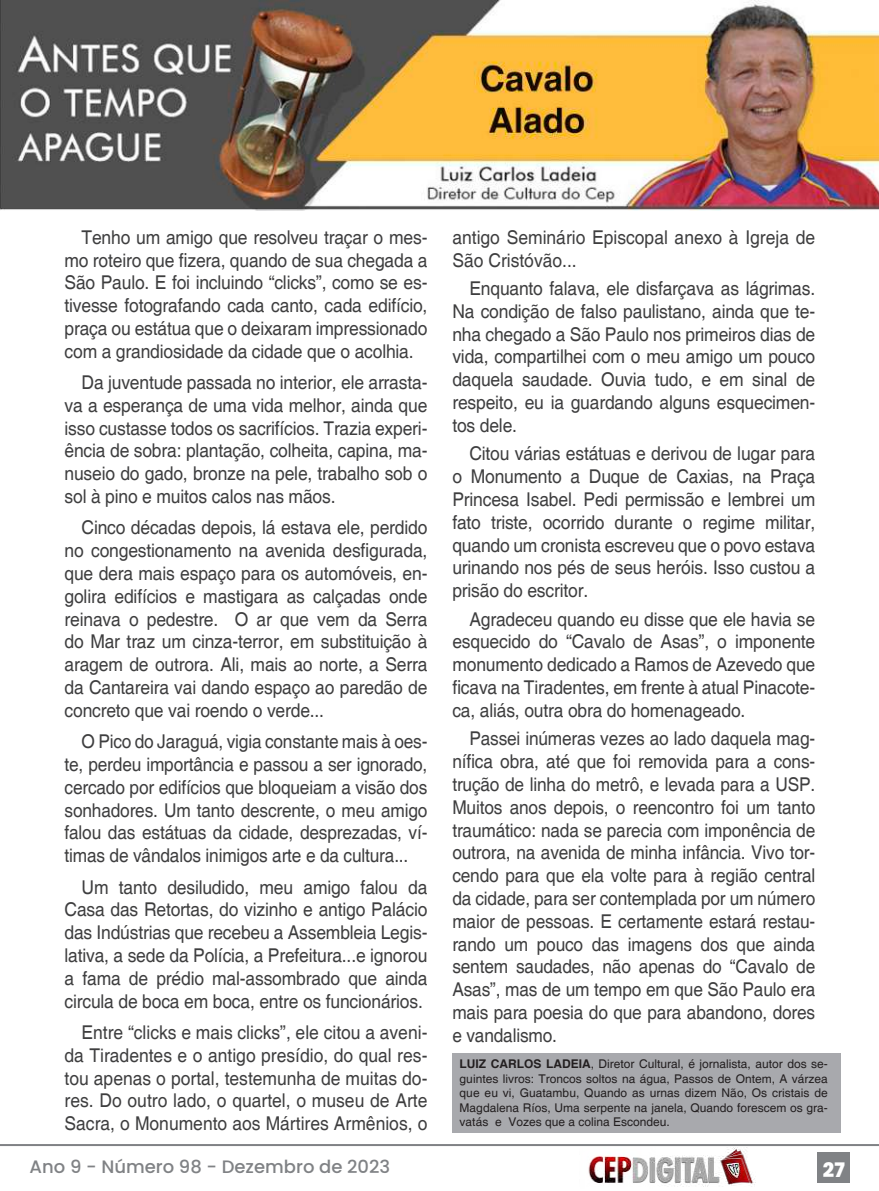
<style>
.page{position:relative;width:879px;height:1191px;background:#fff}
.page>*{position:absolute;margin:0;border:0;box-sizing:border-box;transform-origin:0 0}
.t1{font:800 20px "Poppins";color:#fff}
.t2{font:19px/22.8px "Helvetica";letter-spacing:-.01em;color:#3e3e3f;text-align:justify;scale:.92 1}
.t3{font:19px/22.8px "Helvetica";letter-spacing:-.01em;color:#3e3e3f;text-align:justify;scale:.91 1}
.t4{font:500 18px "Poppins";color:#808285}
.t5{font:12px/14.4px "Helvetica";color:#231f20;text-align:justify}
.s1{font-weight:700}
</style>
<div class="page">
<div style="left:817px;top:1152px;width:33px;height:31px;background:#808285"></div>
<img style="left:588px;top:1147px;width:168px;height:40px">
<hr style="left:0;top:1144px;width:879px;height:2px;background:#808285">
<div style="left:452px;top:1053px;width:389px;height:80px;background:#a8a9ad"></div>
<img style="left:1px;top:0;width:878px;height:210px">
<img style="left:0;top:0;width:1px;height:211px">
<p class="t2" style="left:65px;top:226px;width:396px;text-indent:17px">Tenho um amigo que resolveu traçar o mes&shy;mo roteiro que fizera, quando de sua chegada a São Paulo. E foi incluindo “clicks”, como se es&shy;tivesse fotografando cada canto, cada edifício, praça ou estátua que o deixaram impressionado com a grandiosidade da cidade que o acolhia.</p>
<p class="t2" style="left:65px;top:372px;width:396px;text-indent:17px">Da juventude passada no interior, ele arrasta&shy;va a esperança de uma vida melhor, ainda que isso custasse todos os sacrifícios. Trazia experi&shy;ência de sobra: plantação, colheita, capina, ma&shy;nuseio do gado, bronze na pele, trabalho sob o sol à pino e muitos calos nas mãos.</p>
<p class="t2" style="left:65px;top:517px;width:396px;text-indent:17px">Cinco décadas depois, lá estava ele, perdido no congestionamento na avenida desfigurada, que dera mais espaço para os automóveis, en&shy;golira edifícios e mastigara as calçadas onde reinava o pedestre. O ar que vem da Serra do Mar traz um cinza-terror, em substituição à aragem de outrora. Ali, mais ao norte, a Serra da Cantareira vai dando espaço ao paredão de concreto que vai roendo o verde...</p>
<p class="t3" style="left:65px;top:731px;width:400px;text-indent:17px">O Pico do Jaraguá, vigia constante mais à oes&shy;te, perdeu importância e passou a ser ignorado, cercado por edifícios que bloqueiam a visão dos sonhadores. Um tanto descrente, o meu amigo falou das estátuas da cidade, desprezadas, ví&shy;timas de vândalos inimigos arte e da cultura...</p>
<p class="t2" style="left:65px;top:876px;width:396px;text-indent:17px">Um tanto desiludido, meu amigo falou da Casa das Retortas, do vizinho e antigo Palácio das Indústrias que recebeu a Assembleia Legis&shy;lativa, a sede da Polícia, a Prefeitura...e ignorou a fama de prédio mal-assombrado que ainda circula de boca em boca, entre os funcionários.</p>
<p class="t2" style="left:65px;top:1021px;width:396px;text-indent:17px">Entre “clicks e mais clicks”, ele citou a aveni&shy;da Tiradentes e o antigo presídio, do qual res&shy;tou apenas o portal, testemunha de muitas do&shy;res. Do outro lado, o quartel, o museu de Arte Sacra, o Monumento aos Mártires Armênios, o</p>
<p class="t2" style="left:452px;top:226px;width:396px">antigo Seminário Episcopal anexo à Igreja de<br>São Cristóvão...</p>
<p class="t2" style="left:452px;top:278px;width:396px;text-indent:17px">Enquanto falava, ele disfarçava as lágrimas.<br>Na condição de falso paulistano, ainda que te&shy;nha chegado a São Paulo nos primeiros dias de vida, compartilhei com o meu amigo um pouco daquela saudade. Ouvia tudo, e em sinal de respeito, eu ia guardando alguns esquecimen&shy;tos dele.</p>
<p class="t2" style="left:452px;top:443px;width:396px;text-indent:17px">Citou várias estátuas e derivou de lugar para o Monumento a Duque de Caxias, na Praça Princesa Isabel. Pedi permissão e lembrei um fato triste, ocorrido durante o regime militar, quando um cronista escreveu que o povo estava urinando nos pés de seus heróis. Isso custou a prisão do escritor.</p>
<p class="t2" style="left:452px;top:608px;width:396px;text-indent:17px">Agradeceu quando eu disse que ele havia se esquecido do “Cavalo de Asas”, o imponente monumento dedicado a Ramos de Azevedo que ficava na Tiradentes, em frente à atual Pinacote&shy;ca, aliás, outra obra do homenageado.</p>
<p class="t3" style="left:452px;top:728px;width:400px;text-indent:17px">Passei inúmeras vezes ao lado daquela mag&shy;nífica obra, até que foi removida para a cons&shy;trução de linha do metrô, e levada para a USP.<br>Muitos anos depois, o reencontro foi um tanto traumático: nada se parecia com imponência de outrora, na avenida de minha infância. Vivo tor&shy;cendo para que ela volte para à região central da cidade, para ser contemplada por um número maior de pessoas. E certamente estará restau&shy;rando um pouco das imagens dos que ainda sentem saudades, não apenas do “Cavalo de Asas”, mas de um tempo em que São Paulo era mais para poesia do que para abandono, dores e vandalismo.</p>
<p class="t5" style="left:460px;top:1057px;width:370px"><span class="s1">LUIZ CARLOS LADEIA</span>, Diretor Cultural, é jornalista, autor dos se&shy;guintes livros: Troncos soltos na água, Passos de Ontem, A várzea que eu vi, Guatambu, Quando as urnas dizem Não, Os cristais de Magdalena Ríos, Uma serpente na janela, Quando forescem os gra&shy;vatás e Vozes que a colina Escondeu.</p>
<p class="t4" style="left:30px;top:1156px;width:362px">Ano 9 - Número 98 - Dezembro de 2023</p>
<p class="t1" style="left:823px;top:1158px;width:23px">27</p>
</div>
